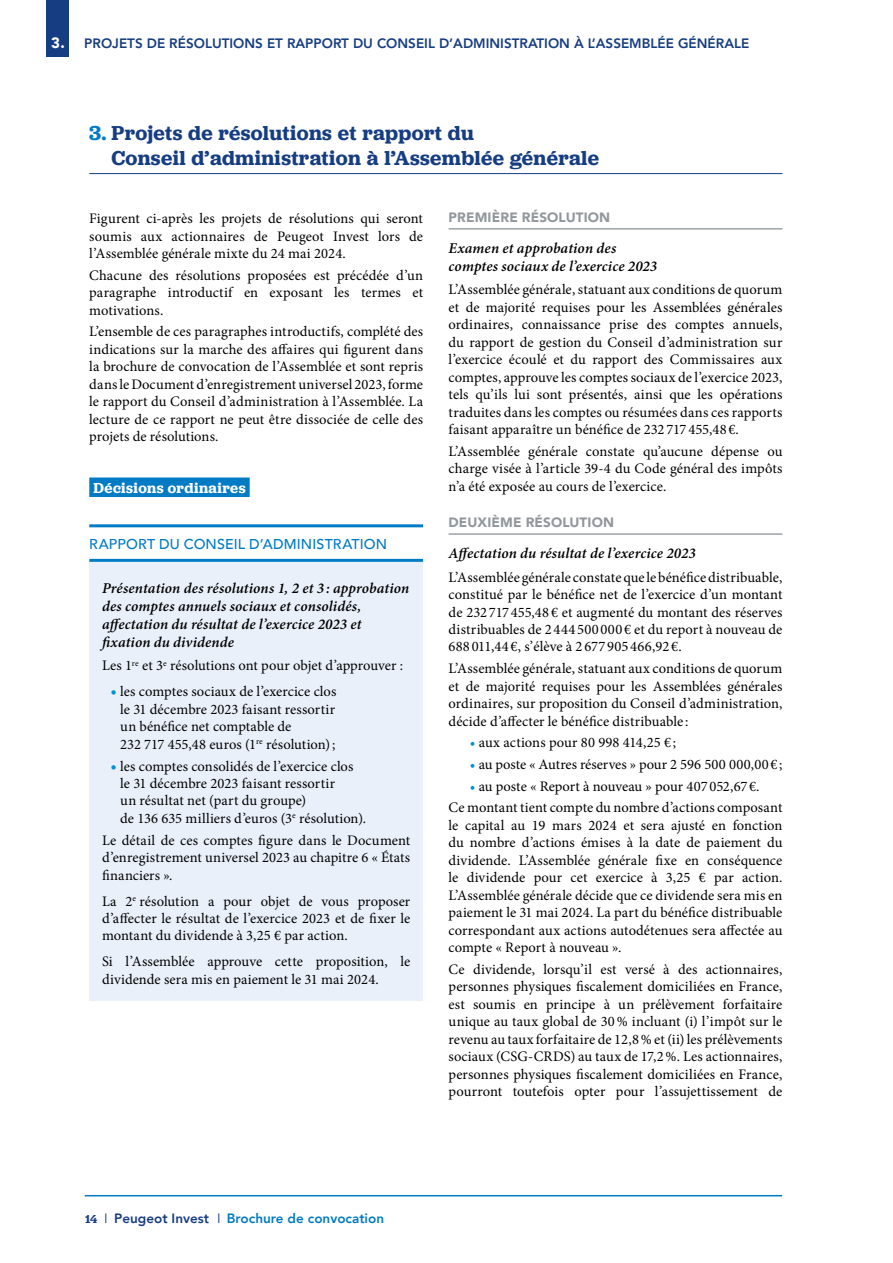
<style>
.page{position:relative;width:893px;height:1263px;background:#fff}
.page>*{position:absolute;margin:0;border:0;box-sizing:border-box;transform-origin:0 0}
.t1{font:600 21px/25.2px "Jubilat";letter-spacing:.02em;color:#163d82}
.t2{font:italic 600 15px/18px "Minion Pro";letter-spacing:.01em;color:#000}
.t3{font:600 15px "Jubilat";letter-spacing:.03em;color:#fff}
.t4{font:14.55px/17.4px "Minion Pro";letter-spacing:.005em;color:#000;text-align:justify}
.t5{font:500 14.25px "Avenir";letter-spacing:.01em;color:#007bc4}
.t6{font:800 13.5px "Avenir LT Std";color:#163d82}
.t7{font:800 13.5px "Avenir";color:#007bc4}
.t8{font:900 13.5px "Avenir";letter-spacing:.01em;color:#91989c}
.s1{font-family:"Avenir";font-weight:900;font-size:15px;color:#fff}
.s2{color:#007bc4}
.s3{font-size:16.5px;color:#0090d7}
.s4{color:#0090d7}
.s5{font-family:"Jubilat";font-weight:600;font-size:12px;color:#163d82}
.s6{font-weight:400;color:#163d82}
.s7{color:#163d82}
</style>
<div class="page">
<hr style="left:85px;top:1195px;width:697px;height:1px;background:#007bc4">
<div style="left:47px;top:0;width:22px;height:56px;background:#163d82"></div>
<hr style="left:89px;top:173px;width:693px;height:1px;background:#163d82">
<div style="left:89px;top:477px;width:161px;height:20px;background:#007bc4"></div>
<hr style="left:89px;top:524px;width:334px;height:3px;background:#007bc4">
<hr style="left:89px;top:559px;width:334px;height:3px;background:#007bc4">
<div style="left:89px;top:562px;width:334px;height:101px;background:#eaf0fa"></div>
<div style="left:89px;top:641px;width:334px;height:46px;background:#eaf0fa"></div>
<div style="left:89px;top:665px;width:334px;height:100px;background:#eaf0fa"></div>
<div style="left:89px;top:739px;width:334px;height:101px;background:#eaf0fa"></div>
<div style="left:89px;top:815px;width:334px;height:81px;background:#eaf0fa"></div>
<div style="left:89px;top:876px;width:334px;height:81px;background:#eaf0fa"></div>
<div style="left:89px;top:937px;width:334px;height:63px;background:#eaf0fa"></div>
<hr style="left:449px;top:228px;width:333px;height:2px;background:#91989c">
<hr style="left:449px;top:533px;width:333px;height:2px;background:#91989c">
<p class="t6" style="left:51px;top:35px;width:700px"><span class="s1">3.</span> PROJETS DE RÉSOLUTIONS ET RAPPORT DU CONSEIL D’ADMINISTRATION À L’ASSEMBLÉE GÉNÉRALE</p>
<h1 class="t1" style="left:111px;top:120px;width:489px;text-indent:-22px"><span class="s2">3.</span> Projets de résolutions et rapport du<br>Conseil d’administration à l’Assemblée générale</h1>
<p class="t4" style="left:89px;top:210px;width:335px">Figurent ci-après les projets de résolutions qui seront soumis aux actionnaires de Peugeot Invest lors de l’Assemblée générale mixte du 24 mai 2024.</p>
<p class="t4" style="left:89px;top:267px;width:335px">Chacune des résolutions proposées est précédée d’un paragraphe introductif en exposant les termes et motivations.</p>
<p class="t4" style="left:89px;top:323px;width:335px">L’ensemble de ces paragraphes introductifs, complété des indications sur la marche des affaires qui figurent dans la brochure de convocation de l’Assemblée et sont repris dans le Document d’enregistrement universel 2023, forme le rapport du Conseil d’administration à l’Assemblée. La lecture de ce rapport ne peut être dissociée de celle des projets de résolutions.</p>
<p class="t3" style="left:94px;top:478px;width:154px">Décisions ordinaires</p>
<p class="t5" style="left:89px;top:531px;width:299px">RAPPORT DU CONSEIL D’ADMINISTRATION</p>
<p class="t2" style="left:102px;top:579px;width:309px">Présentation des résolutions 1, 2 et 3 : approbation des comptes annuels sociaux et consolidés, affectation du résultat de l’exercice 2023 et fixation du dividende</p>
<p class="t4" style="left:102px;top:657px;width:303px">Les 1<sup>re</sup> et 3<sup>e</sup> résolutions ont pour objet d’approuver :</p>
<p class="t4" style="left:120px;top:683px;width:218px;text-align:left;text-indent:-10px"><span class="s3">•</span> les comptes sociaux de l’exercice clos le 31 décembre 2023 faisant ressortir un bénéfice net comptable de<br>232 717 455,48 euros (1<sup>re</sup> résolution);</p>
<p class="t4" style="left:120px;top:757px;width:247px;text-align:left;text-indent:-10px"><span class="s3">•</span> les comptes consolidés de l’exercice clos le 31 décembre 2023 faisant ressortir<br>un résultat net (part du groupe)<br>de 136 635 milliers d’euros (3<sup>e</sup> résolution).</p>
<p class="t4" style="left:102px;top:831px;width:310px">Le détail de ces comptes figure dans le Document d’enregistrement universel 2023 au chapitre 6 « États financiers ».</p>
<p class="t4" style="left:102px;top:892px;width:310px">La 2<sup>e</sup> résolution a pour objet de vous proposer d’affecter le résultat de l’exercice 2023 et de fixer le montant du dividende à 3,25 € par action.</p>
<p class="t4" style="left:102px;top:953px;width:310px">Si l’Assemblée approuve cette proposition, le dividende sera mis en paiement le 31 mai 2024.</p>
<p class="t8" style="left:449px;top:206px;width:163px">PREMIÈRE RÉSOLUTION</p>
<p class="t2" style="left:449px;top:239px;width:210px">Examen et approbation des comptes sociaux de l’exercice 2023</p>
<p class="t4" style="left:449px;top:281px;width:335px">L’Assemblée générale, statuant aux conditions de quorum et de majorité requises pour les Assemblées générales ordinaires, connaissance prise des comptes annuels, du rapport de gestion du Conseil d’administration sur l’exercice écoulé et du rapport des Commissaires aux comptes, approuve les comptes sociaux de l’exercice 2023, tels qu’ils lui sont présentés, ainsi que les opérations traduites dans les comptes ou résumées dans ces rapports faisant apparaître un bénéfice de 232 717 455,48 €.</p>
<p class="t4" style="left:449px;top:442px;width:335px">L’Assemblée générale constate qu’aucune dépense ou charge visée à l’article 39-4 du Code général des impôts n’a été exposée au cours de l’exercice.</p>
<p class="t8" style="left:449px;top:511px;width:167px">DEUXIÈME RÉSOLUTION</p>
<p class="t2" style="left:449px;top:544px;width:249px">Affectation du résultat de l’exercice 2023</p>
<p class="t4" style="left:449px;top:568px;width:335px">L’Assemblée générale constate que le bénéfice distribuable, constitué par le bénéfice net de l’exercice d’un montant de 232 717 455,48 € et augmenté du montant des réserves distribuables de 2 444 500 000 € et du report à nouveau de 688 011,44 €, s’élève à 2 677 905 466,92 €.</p>
<p class="t4" style="left:449px;top:660px;width:335px">L’Assemblée générale, statuant aux conditions de quorum et de majorité requises pour les Assemblées générales ordinaires, sur proposition du Conseil d’administration, décide d’affecter le bénéfice distribuable :</p>
<p class="t4" style="left:470px;top:734px;width:208px"><span class="s4">•</span> aux actions pour 80 998 414,25 € ;</p>
<p class="t4" style="left:470px;top:756px;width:314px"><span class="s4">•</span> au poste « Autres réserves » pour 2 596 500 000,00 €;</p>
<p class="t4" style="left:449px;top:775px;width:335px;line-height:21.8px;text-align:center"><span class="s4">•</span> au poste « Report à nouveau » pour 407052,67€.<br>Ce montant tient compte du nombre d’actions composant</p>
<p class="t4" style="left:449px;top:816px;width:335px">le capital au 19 mars 2024 et sera ajusté en fonction du nombre d’actions émises à la date de paiement du dividende. L’Assemblée générale fixe en conséquence le dividende pour cet exercice à 3,25 € par action.<br>L’Assemblée générale décide que ce dividende sera mis en paiement le 31 mai 2024. La part du bénéfice distribuable correspondant aux actions autodétenues sera affectée au compte « Report à nouveau ».</p>
<p class="t4" style="left:449px;top:960px;width:335px">Ce dividende, lorsqu’il est versé à des actionnaires, personnes physiques fiscalement domiciliées en France, est soumis en principe à un prélèvement forfaitaire unique au taux global de 30% incluant (i) l’impôt sur le revenu au taux forfaitaire de 12,8% et (ii) les prélèvements sociaux (CSG-CRDS) au taux de 17,2%. Les actionnaires, personnes physiques fiscalement domiciliées en France, pourront toutefois opter pour l’assujettissement de</p>
<p class="t7" style="left:85px;top:1208px;width:300px"><span class="s5">14</span> <span class="s6">I</span> <span class="s7">Peugeot Invest</span> <span class="s6">I</span> Brochure de convocation</p>
</div>
